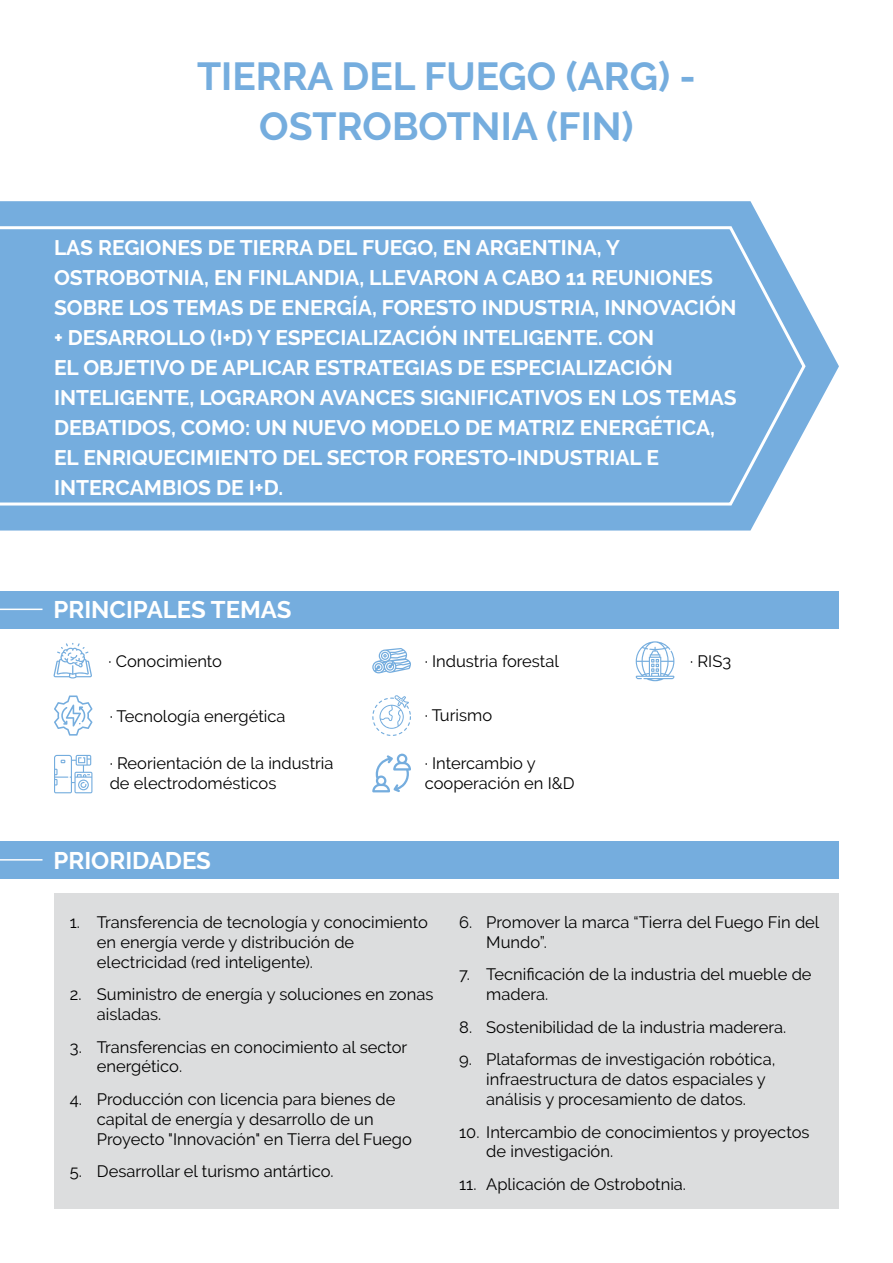
<style>
.page{position:relative;width:893px;height:1263px;background:#fff}
.page>*{position:absolute;margin:0;border:0;box-sizing:border-box;transform-origin:0 0}
.t1{font:700 39px/49.5px "Raleway";color:#75adde;text-align:center}
.t2{font:700 24px "Raleway";color:#fff}
.t3{font:700 21px/30px "Raleway";color:#fff}
.t4{font:16.5px/19.8px "Raleway";color:#000}
</style>
<div class="page">
<div style="left:54px;top:894px;width:785px;height:315px;background:#dcddde"></div>
<div style="left:0;top:591px;width:839px;height:37px;background:#75adde"></div>
<div style="left:0;top:841px;width:839px;height:38px;background:#75adde"></div>
<hr style="left:0;top:609px;width:43px;height:1px;background:#fff">
<hr style="left:0;top:859px;width:43px;height:1px;background:#fff">
<svg style="left:372px;top:695px;width:39px;height:41px"></svg>
<svg style="left:0;top:201px;width:839px;height:329px;fill:#75adde"></svg>
<div style="left:0;top:225px;width:807px;height:282px;background:#75adde"></div>
<svg style="left:636px;top:641px;width:38px;height:40px"></svg>
<svg style="left:54px;top:755px;width:38px;height:38px"></svg>
<svg style="left:54px;top:695px;width:39px;height:41px"></svg>
<svg style="left:372px;top:648px;width:39px;height:25px"></svg>
<svg style="left:53px;top:643px;width:39px;height:35px"></svg>
<svg style="left:372px;top:753px;width:39px;height:39px"></svg>
<h1 class="t1" style="left:197px;top:52px;width:500px">TIERRA DEL FUEGO (ARG) -<br>OSTROBOTNIA (FIN)</h1>
<p class="t3" style="left:54px;top:233px;width:684px">LAS REGIONES DE TIERRA DEL FUEGO, EN ARGENTINA, Y OSTROBOTNIA, EN FINLANDIA, LLEVARON A CABO 11 REUNIONES SOBRE LOS TEMAS DE ENERGÍA, FORESTO INDUSTRIA, INNOVACIÓN + DESARROLLO (I+D) Y ESPECIALIZACIÓN INTELIGENTE. CON<br>EL OBJETIVO DE APLICAR ESTRATEGIAS DE ESPECIALIZACIÓN INTELIGENTE, LOGRARON AVANCES SIGNIFICATIVOS EN LOS TEMAS DEBATIDOS, COMO: UN NUEVO MODELO DE MATRIZ ENERGÉTICA, EL ENRIQUECIMIENTO DEL SECTOR FORESTO-INDUSTRIAL E INTERCAMBIOS DE I+D.</p>
<h2 class="t2" style="left:54px;top:596px;width:239px">PRINCIPALES TEMAS</h2>
<p class="t4" style="left:108px;top:651px;width:115px">· Conocimiento</p>
<p class="t4" style="left:110px;top:706px;width:177px">· Tecnología energética</p>
<p class="t4" style="left:110px;top:753px;width:225px">· Reorientación de la industria de electrodomésticos</p>
<h2 class="t2" style="left:54px;top:846px;width:159px">PRIORIDADES</h2>
<p class="t4" style="left:425px;top:651px;width:136px">· Industria forestal</p>
<p class="t4" style="left:690px;top:651px;width:43px">· RIS3</p>
<p class="t4" style="left:425px;top:706px;width:69px">· Turismo</p>
<p class="t4" style="left:425px;top:753px;width:151px">· Intercambio y cooperación en I&amp;D</p>
<p class="t4" style="left:97px;top:912px;width:332px;text-indent:-27px">1. Transferencia de tecnología y conocimiento en energía verde y distribución de electricidad (red inteligente).</p>
<p class="t4" style="left:97px;top:984px;width:338px;text-indent:-27px">2. Suministro de energía y soluciones en zonas aisladas.</p>
<p class="t4" style="left:97px;top:1037px;width:312px;text-indent:-27px">3. Transferencias en conocimiento al sector energético.</p>
<p class="t4" style="left:97px;top:1089px;width:316px;text-indent:-27px">4. Producción con licencia para bienes de capital de energía y desarrollo de un<br>Proyecto "Innovación" en Tierra del Fuego</p>
<p class="t4" style="left:70px;top:1161px;width:265px">5. Desarrollar el turismo antártico.</p>
<p class="t4" style="left:486px;top:912px;width:335px;text-indent:-27px">6. Promover la marca “Tierra del Fuego Fin del<br>Mundo”.</p>
<p class="t4" style="left:486px;top:965px;width:327px;text-indent:-27px">7. Tecnificación de la industria del mueble de madera.</p>
<p class="t4" style="left:459px;top:1017px;width:328px">8. Sostenibilidad de la industria maderera.</p>
<p class="t4" style="left:486px;top:1050px;width:291px;text-indent:-27px">9. Plataformas de investigación robótica, infraestructura de datos espaciales y análisis y procesamiento de datos.</p>
<p class="t4" style="left:486px;top:1122px;width:325px;text-indent:-27px">10. Intercambio de conocimientos y proyectos de investigación.</p>
<p class="t4" style="left:459px;top:1174px;width:228px">11. Aplicación de Ostrobotnia.</p>
</div>
